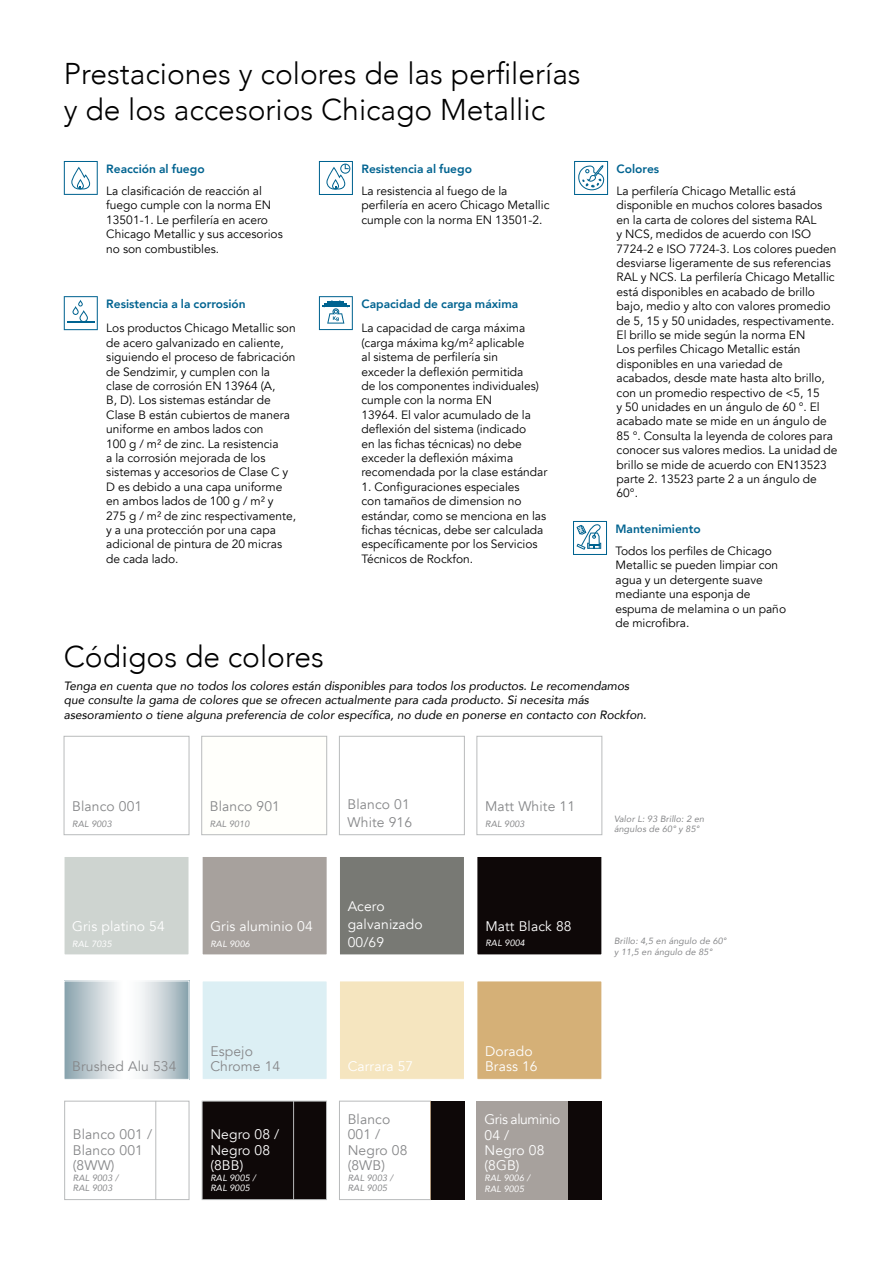
<style>
.page{position:relative;width:893px;height:1263px;background:#fff}
.page>*{position:absolute;margin:0;border:0;box-sizing:border-box;transform-origin:0 0}
.t1{font:300 30px/36px "Avenir";color:#000}
.t2{font:13.8px/15.3px "Avenir";letter-spacing:.01em;color:#87888a}
.t3{font:13.8px/15.3px "Avenir";letter-spacing:.01em;color:#fff}
.t4{font:13.8px/15.3px "Avenir";letter-spacing:-.03em;color:#fff}
.t5{font:12px/14.4px "Avenir";color:#000}
.t6{font:italic 12px/14.4px "Avenir";color:#000}
.t7{font:800 12px "Avenir";color:#006390}
.t8{font:italic 9px/10.8px "Avenir";letter-spacing:.01em;color:#87888a}
.t9{font:italic 9px/10.8px "Avenir";letter-spacing:.01em;color:#fff}
</style>
<div class="page">
<div style="left:64px;top:736px;width:125px;height:99px;border:1px solid #b9bbbc"></div>
<div style="left:339px;top:736px;width:126px;height:99px;border:1px solid #b9bbbc"></div>
<div style="left:202px;top:736px;width:125px;height:99px;background:#fffffb"></div>
<div style="left:201px;top:736px;width:126px;height:99px;border:1px solid #b9bbbc"></div>
<svg style="left:66px;top:983px;width:121px;height:95px"></svg>
<div style="left:64px;top:981px;width:125px;height:99px;border:1px solid #fff"></div>
<div style="left:202px;top:981px;width:125px;height:98px;background:#dceff4"></div>
<div style="left:202px;top:981px;width:125px;height:99px;border:1px solid #fff"></div>
<div style="left:477px;top:981px;width:125px;height:98px;background:#d5b077"></div>
<div style="left:477px;top:981px;width:125px;height:99px;border:1px solid #fff"></div>
<div style="left:64px;top:856px;width:125px;height:99px;background:#ced4d0"></div>
<div style="left:64px;top:856px;width:125px;height:99px;border:1px solid #fff"></div>
<div style="left:339px;top:981px;width:125px;height:98px;background:#f5e5bf"></div>
<div style="left:339px;top:981px;width:126px;height:99px;border:1px solid #fff"></div>
<div style="left:339px;top:856px;width:125px;height:99px;background:#787974"></div>
<div style="left:339px;top:856px;width:126px;height:99px;border:1px solid #fff"></div>
<div style="left:477px;top:736px;width:125px;height:99px;border:1px solid #b9bbbc"></div>
<div style="left:477px;top:856px;width:125px;height:99px;background:#0e0808"></div>
<div style="left:202px;top:856px;width:125px;height:99px;background:#a7a19d"></div>
<div style="left:202px;top:856px;width:125px;height:99px;border:1px solid #fff"></div>
<div style="left:64px;top:1101px;width:125px;height:99px;border:1px solid #b9bbbc"></div>
<hr style="left:156px;top:1101px;width:1px;height:99px;background:#b9bbbc">
<div style="left:202px;top:1101px;width:124px;height:98px;background:#0e0808"></div>
<div style="left:202px;top:1101px;width:125px;height:99px;border:1px solid #b9bbbc"></div>
<hr style="left:293px;top:1101px;width:1px;height:99px;background:#b9bbbc">
<div style="left:339px;top:1101px;width:92px;height:99px;border:1px solid #b9bbbc"></div>
<hr style="left:430px;top:1101px;width:1px;height:99px;background:#b0987d">
<div style="left:431px;top:1101px;width:34px;height:98px;background:#0e0808"></div>
<div style="left:477px;top:1101px;width:91px;height:98px;background:#a7a19d"></div>
<div style="left:568px;top:1101px;width:34px;height:98px;background:#0e0808"></div>
<svg style="left:64px;top:161px;width:34px;height:34px"></svg>
<svg style="left:319px;top:161px;width:34px;height:34px"></svg>
<svg style="left:574px;top:161px;width:34px;height:34px"></svg>
<svg style="left:319px;top:296px;width:34px;height:34px"></svg>
<svg style="left:64px;top:296px;width:34px;height:34px"></svg>
<svg style="left:573px;top:521px;width:34px;height:34px"></svg>
<h1 class="t1" style="left:64px;top:56px;width:518px">Prestaciones y colores de las perfilerías y de los accesorios Chicago Metallic</h1>
<p class="t7" style="left:106px;top:159px;width:100px">Reacción al fuego</p>
<p class="t5" style="left:106px;top:184px;width:178px">La clasificación de reacción al fuego cumple con la norma EN<br>13501-1. Le perfilería en acero<br>Chicago Metallic y sus accesorios no son combustibles.</p>
<p class="t7" style="left:106px;top:295px;width:141px">Resistencia a la corrosión</p>
<p class="t5" style="left:106px;top:321px;width:191px">Los productos Chicago Metallic son de acero galvanizado en caliente, siguiendo el proceso de fabricación de Sendzimir, y cumplen con la clase de corrosión EN 13964 (A,<br>B, D). Los sistemas estándar de<br>Clase B están cubiertos de manera uniforme en ambos lados con<br>100 g / m² de zinc. La resistencia<br>a la corrosión mejorada de los sistemas y accesorios de Clase C y<br>D es debido a una capa uniforme en ambos lados de 100 g / m² y<br>275 g / m² de zinc respectivamente, y a una protección por una capa adicional de pintura de 20 micras de cada lado.</p>
<p class="t7" style="left:361px;top:159px;width:112px">Resistencia al fuego</p>
<p class="t5" style="left:361px;top:184px;width:190px">La resistencia al fuego de la perfilería en acero Chicago Metallic cumple con la norma EN 13501-2.</p>
<p class="t7" style="left:361px;top:295px;width:158px">Capacidad de carga máxima</p>
<p class="t5" style="left:361px;top:321px;width:188px">La capacidad de carga máxima (carga máxima kg/m² aplicable<br>al sistema de perfilería sin<br>exceder la deflexión permitida<br>de los componentes individuales) cumple con la norma EN<br>13964. El valor acumulado de la deflexión del sistema (indicado<br>en las fichas técnicas) no debe exceder la deflexión máxima recomendada por la clase estándar</p>
<p class="t5" style="left:361px;top:480px;width:186px">1. Configuraciones especiales<br>con tamaños de dimension no estándar, como se menciona en las fichas técnicas, debe ser calculada específicamente por los Servicios<br>Técnicos de Rockfon.</p>
<p class="t7" style="left:617px;top:159px;width:44px">Colores</p>
<p class="t5" style="left:617px;top:184px;width:223px">La perfilería Chicago Metallic está disponible en muchos colores basados en la carta de colores del sistema RAL<br>y NCS, medidos de acuerdo con ISO 7724-2 e ISO 7724-3. Los colores pueden desviarse ligeramente de sus referencias RAL y NCS. La perfilería Chicago Metallic está disponibles en acabado de brillo bajo, medio y alto con valores promedio de 5, 15 y 50 unidades, respectivamente.<br>El brillo se mide según la norma EN<br>Los perfiles Chicago Metallic están disponibles en una variedad de acabados, desde mate hasta alto brillo, con un promedio respectivo de &lt;5, 15<br>y 50 unidades en un ángulo de 60 °. El acabado mate se mide en un ángulo de 85 °. Consulta la leyenda de colores para conocer sus valores medios. La unidad de brillo se mide de acuerdo con EN13523 parte 2. 13523 parte 2 a un ángulo de 60°.</p>
<p class="t7" style="left:615px;top:519px;width:87px">Mantenimiento</p>
<p class="t5" style="left:615px;top:544px;width:172px">Todos los perfiles de Chicago<br>Metallic se pueden limpiar con agua y un detergente suave mediante una esponja de espuma de melamina o un paño de microfibra.</p>
<h1 class="t1" style="left:64px;top:639px;width:262px">Códigos de colores</h1>
<p class="t6" style="left:64px;top:678px;width:584px">Tenga en cuenta que no todos los colores están disponibles para todos los productos. Le recomendamos que consulte la gama de colores que se ofrecen actualmente para cada producto. Si necesita más asesoramiento o tiene alguna preferencia de color específica, no dude en ponerse en contacto con Rockfon.</p>
<p class="t2" style="left:72px;top:798px;width:72px">Blanco 001</p>
<p class="t8" style="left:72px;top:818px;width:41px">RAL 9003</p>
<p class="t2" style="left:210px;top:798px;width:72px">Blanco 901</p>
<p class="t8" style="left:210px;top:818px;width:41px">RAL 9010</p>
<p class="t2" style="left:348px;top:795px;width:66px;line-height:18px">Blanco 01<br>White 916</p>
<p class="t2" style="left:485px;top:798px;width:91px">Matt White 11</p>
<p class="t8" style="left:485px;top:818px;width:41px">RAL 9003</p>
<p class="t8" style="left:614px;top:813px;width:92px">Valor L: 93 Brillo: 2 en ángulos de 60° y 85°</p>
<p class="t3" style="left:72px;top:919px;width:94px">Gris platino 54</p>
<p class="t9" style="left:72px;top:938px;width:41px">RAL 7035</p>
<p class="t3" style="left:210px;top:919px;width:104px">Gris aluminio 04</p>
<p class="t9" style="left:210px;top:938px;width:41px">RAL 9006</p>
<p class="t3" style="left:348px;top:897px;width:77px;line-height:18px">Acero galvanizado<br>00/69</p>
<p class="t3" style="left:485px;top:918px;width:88px">Matt Black 88</p>
<p class="t9" style="left:485px;top:938px;width:41px">RAL 9004</p>
<p class="t8" style="left:614px;top:936px;width:114px">Brillo: 4,5 en ángulo de 60° y 11,5 en ángulo de 85°</p>
<p class="t2" style="left:72px;top:1059px;width:106px">Brushed Alu 534</p>
<p class="t2" style="left:210px;top:1044px;width:71px">Espejo<br>Chrome 14</p>
<p class="t3" style="left:485px;top:1044px;width:54px">Dorado<br>Brass 16</p>
<p class="t3" style="left:348px;top:1059px;width:67px">Carrara 57</p>
<p class="t2" style="left:73px;top:1127px;width:81px">Blanco 001 /<br>Blanco 001 (8WW)</p>
<p class="t8" style="left:73px;top:1172px;width:47px">RAL 9003 /<br>RAL 9003</p>
<p class="t3" style="left:210px;top:1127px;width:71px">Negro 08 /<br>Negro 08 (8BB)</p>
<p class="t9" style="left:210px;top:1172px;width:47px">RAL 9005 /<br>RAL 9005</p>
<p class="t2" style="left:348px;top:1112px;width:61px">Blanco<br>001 /<br>Negro 08 (8WB)</p>
<p class="t8" style="left:348px;top:1172px;width:47px">RAL 9003 /<br>RAL 9005</p>
<p class="t4" style="left:485px;top:1112px;width:77px">Gris aluminio<br>04 /<br>Negro 08 (8GB)</p>
<p class="t9" style="left:485px;top:1172px;width:47px">RAL 9006 /<br>RAL 9005</p>
</div>
